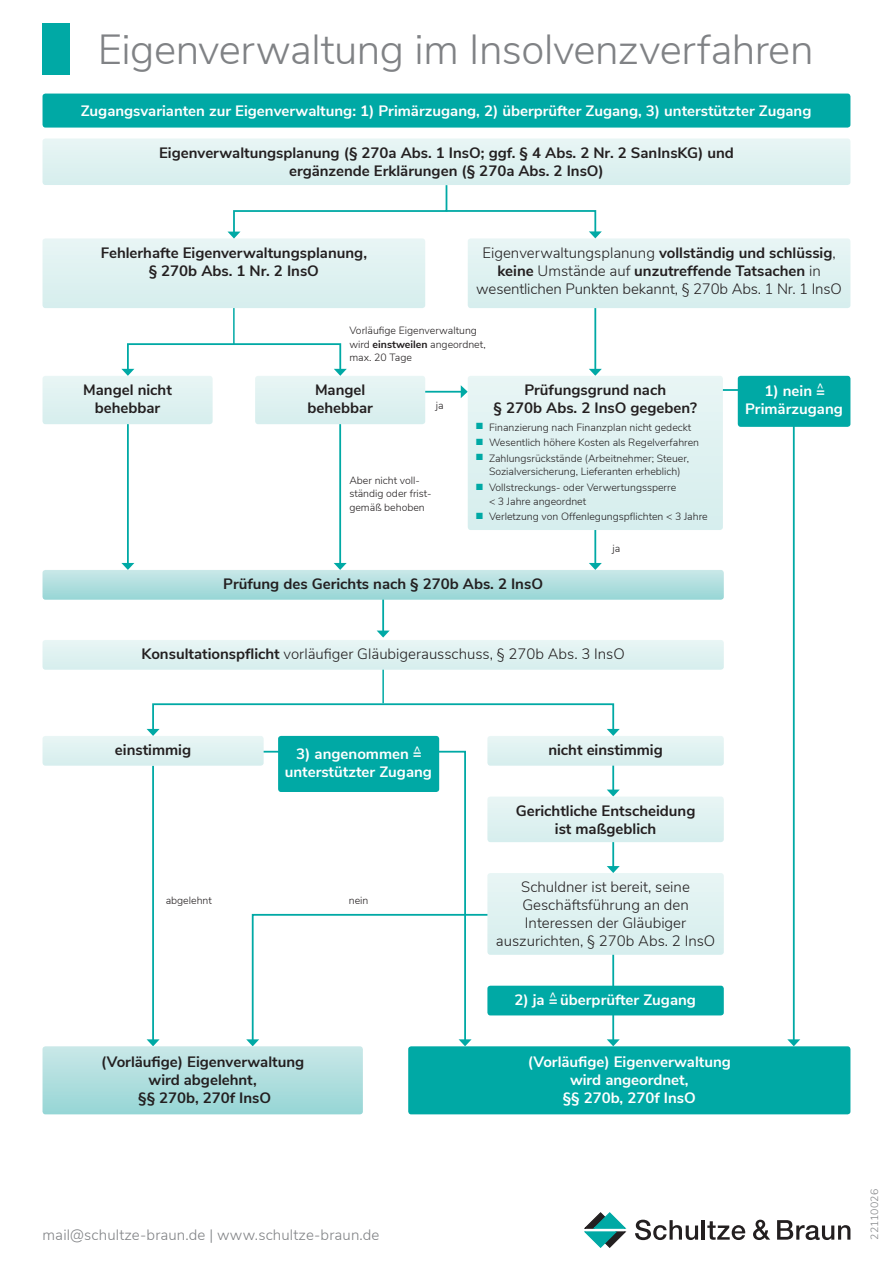
<style>
.page{position:relative;width:893px;height:1263px;background:#fff}
.page>*{position:absolute;margin:0;border:0;box-sizing:border-box;transform-origin:0 0}
.t1{font:300 42px "Nunito Sans";letter-spacing:-.01em;color:#808285}
.t2{font:700 15px/18px "Nunito Sans";color:#231f20;text-align:center}
.t3{font:300 15px/18px "Nunito Sans";color:#231f20;text-align:center}
.t4{font:700 15px/18px "Nunito Sans";color:#fff;text-align:center}
.t5{font:300 15px "Nunito Sans";letter-spacing:.01em;color:#808285}
.t6{font:300 10.5px/13.5px "Nunito Sans";color:#231f20}
.t7{font:300 10.5px "Nunito Sans";color:#808285}
.t8{font:700 10.5px "Nunito Sans";color:#fff}
.s1{font-weight:700}
.s2{color:#00a9a5}
</style>
<div class="page">
<svg style="left:635px;top:1220px;width:63px;height:20px"></svg>
<hr style="left:702px;top:1220px;width:3px;height:19px;background:#231f20">
<svg style="left:707px;top:1221px;width:39px;height:19px"></svg>
<svg style="left:753px;top:1220px;width:17px;height:20px"></svg>
<svg style="left:777px;top:1220px;width:73px;height:20px"></svg>
<svg style="left:585px;top:1212px;width:41px;height:35px"></svg>
<svg style="left:264px;top:750px;width:202px;height:116px"></svg>
<hr style="left:422px;top:391px;width:40px;height:2px;background:#00a9a5">
<hr style="left:127px;top:422px;width:2px;height:142px;background:#00a9a5">
<hr style="left:612px;top:751px;width:2px;height:40px;background:#00a9a5">
<hr style="left:382px;top:584px;width:2px;height:48px;background:#00a9a5">
<hr style="left:152px;top:766px;width:2px;height:274px;background:#00a9a5">
<hr style="left:612px;top:819px;width:2px;height:48px;background:#00a9a5">
<hr style="left:339px;top:422px;width:2px;height:142px;background:#00a9a5">
<hr style="left:594px;top:456px;width:2px;height:108px;background:#00a9a5">
<hr style="left:594px;top:262px;width:2px;height:108px;background:#00a9a5">
<hr style="left:233px;top:308px;width:2px;height:37px;background:#00a9a5">
<hr style="left:382px;top:666px;width:2px;height:37px;background:#00a9a5">
<div style="left:43px;top:94px;width:807px;height:34px;background:#00a9a5;border-radius:3px"></div>
<svg style="left:43px;top:563px;width:678px;height:37px"></svg>
<svg style="left:43px;top:630px;width:678px;height:40px"></svg>
<svg style="left:487px;top:789px;width:234px;height:53px;background:#e2f3f2"></svg>
<svg style="left:43px;top:866px;width:678px;height:248px"></svg>
<div style="left:408px;top:1046px;width:442px;height:68px;background:#00a9a5;border-radius:3px"></div>
<svg style="left:461px;top:369px;width:262px;height:161px;background:#e0f2f1"></svg>
<div style="left:127px;top:343px;width:214px;height:28px;border:2px solid #00a9a5"></div>
<svg style="left:43px;top:369px;width:170px;height:55px;background:#e1f2f2"></svg>
<svg style="left:255px;top:369px;width:170px;height:55px;background:#e2f2f2"></svg>
<div style="left:152px;top:703px;width:462px;height:28px;border:2px solid #00a9a5"></div>
<svg style="left:43px;top:729px;width:221px;height:37px"></svg>
<svg style="left:487px;top:729px;width:234px;height:37px"></svg>
<svg style="left:43px;top:138px;width:807px;height:170px"></svg>
<svg style="left:721px;top:388px;width:74px;height:651px"></svg>
<svg style="left:787px;top:1039px;width:13px;height:7px"></svg>
<div style="left:738px;top:376px;width:112px;height:51px;background:#00a9a5;border-radius:3px"></div>
<div style="left:278px;top:736px;width:161px;height:56px;background:#00a9a5;border-radius:3px"></div>
<div style="left:487px;top:986px;width:237px;height:29px;background:#00a9a5;border-radius:3px"></div>
<div style="left:43px;top:23px;width:27px;height:51px;background:#00a9a5"></div>
<h1 class="t1" style="left:98px;top:19px;width:717px">Eigenverwaltung im Insolvenzverfahren</h1>
<p class="t4" style="left:81px;top:101px;width:732px">Zugangsvarianten zur Eigenverwaltung: 1) Primärzugang, 2) überprüfter Zugang, 3) unterstützter Zugang</p>
<p class="t2" style="left:159px;top:142px;width:576px">Eigenverwaltungsplanung (§ 270a Abs. 1 InsO; ggf. § 4 Abs. 2 Nr. 2 SanInsKG) und ergänzende Erklärungen (§ 270a Abs. 2 InsO)</p>
<p class="t2" style="left:101px;top:242px;width:268px">Fehlerhafte Eigenverwaltungsplanung, § 270b Abs. 1 Nr. 2 InsO</p>
<p class="t3" style="left:476px;top:242px;width:367px">Eigenverwaltungsplanung <span class="s1">vollständig und schlüssig</span>, <span class="s1">keine</span> Umstände auf <span class="s1">unzutreffende Tatsachen</span> in wesentlichen Punkten bekannt, § 270b Abs. 1 Nr. 1 InsO</p>
<p class="t6" style="left:349px;top:323px;width:138px">Vorläufige Eigenverwaltung wird <span class="s1">einstweilen</span> angeordnet, max. 20 Tage</p>
<p class="t2" style="left:83px;top:380px;width:90px">Mangel nicht behebbar</p>
<p class="t2" style="left:307px;top:380px;width:67px">Mangel behebbar</p>
<p class="t6" style="left:436px;top:398px;width:9px">ja</p>
<p class="t6" style="left:349px;top:472px;width:84px">Aber nicht voll&shy;ständig oder frist&shy;gemäß behoben</p>
<p class="t2" style="left:494px;top:380px;width:205px">Prüfungsgrund nach<br>§ 270b Abs. 2 InsO gegeben?</p>
<p class="t6" style="left:476px;top:420px;width:217px"><span class="s2">■</span> Finanzierung nach Finanzplan nicht gedeckt</p>
<p class="t6" style="left:476px;top:435px;width:224px"><span class="s2">■</span> Wesentlich höhere Kosten als Regelverfahren</p>
<p class="t6" style="left:476px;top:451px;width:214px;text-align:center"><span class="s2">■</span> Zahlungsrückstände (Arbeitnehmer; Steuer,<br>Sozialversicherung, Lieferanten erheblich)</p>
<p class="t6" style="left:489px;top:480px;width:189px;text-indent:-13px"><span class="s2">■</span> Vollstreckungs- oder Verwertungssperre &lt; 3 Jahre angeordnet</p>
<p class="t6" style="left:476px;top:509px;width:233px"><span class="s2">■</span> Verletzung von Offenlegungspflichten &lt; 3 Jahre</p>
<p class="t6" style="left:612px;top:540px;width:9px">ja</p>
<p class="t2" style="left:223px;top:574px;width:321px">Prüfung des Gerichts nach § 270b Abs. 2 InsO</p>
<p class="t3" style="left:142px;top:644px;width:485px"><span class="s1">Konsultationspflicht</span> vorläufiger Gläubigerausschuss, § 270b Abs. 3 InsO</p>
<p class="t8" style="left:817px;top:379px;width:8px">^</p>
<p class="t4" style="left:745px;top:399px;width:99px">Primärzugang</p>
<p class="t4" style="left:764px;top:381px;width:62px">1) nein =</p>
<p class="t2" style="left:115px;top:740px;width:78px">einstimmig</p>
<p class="t6" style="left:166px;top:893px;width:48px">abgelehnt</p>
<p class="t8" style="left:414px;top:741px;width:8px">^</p>
<p class="t4" style="left:285px;top:761px;width:149px">unterstützter Zugang</p>
<p class="t4" style="left:296px;top:743px;width:127px">3) angenommen =</p>
<p class="t6" style="left:349px;top:893px;width:21px">nein</p>
<p class="t2" style="left:548px;top:740px;width:116px">nicht einstimmig</p>
<p class="t2" style="left:516px;top:800px;width:181px">Gerichtliche Entscheidung ist maßgeblich</p>
<p class="t3" style="left:496px;top:877px;width:221px">Schuldner ist bereit, seine<br>Geschäftsführung an den<br>Interessen der Gläubiger auszurichten, § 270b Abs. 2 InsO</p>
<p class="t4" style="left:550px;top:990px;width:148px"><sup>^</sup> überprüfter Zugang</p>
<p class="t4" style="left:514px;top:990px;width:45px">2) ja =</p>
<p class="t2" style="left:101px;top:1052px;width:205px">(Vorläufige) Eigenverwaltung wird abgelehnt,<br>§§ 270b, 270f InsO</p>
<p class="t4" style="left:528px;top:1052px;width:205px">(Vorläufige) Eigenverwaltung wird angeordnet,<br>§§ 270b, 270f InsO</p>
<p class="t5" style="left:43px;top:1223px;width:338px">mail@schultze-braun.de | www.schultze-braun.de</p>
<p class="t7" style="left:867px;top:1239px;width:52px;rotate:-90deg">22110026</p>
</div>
